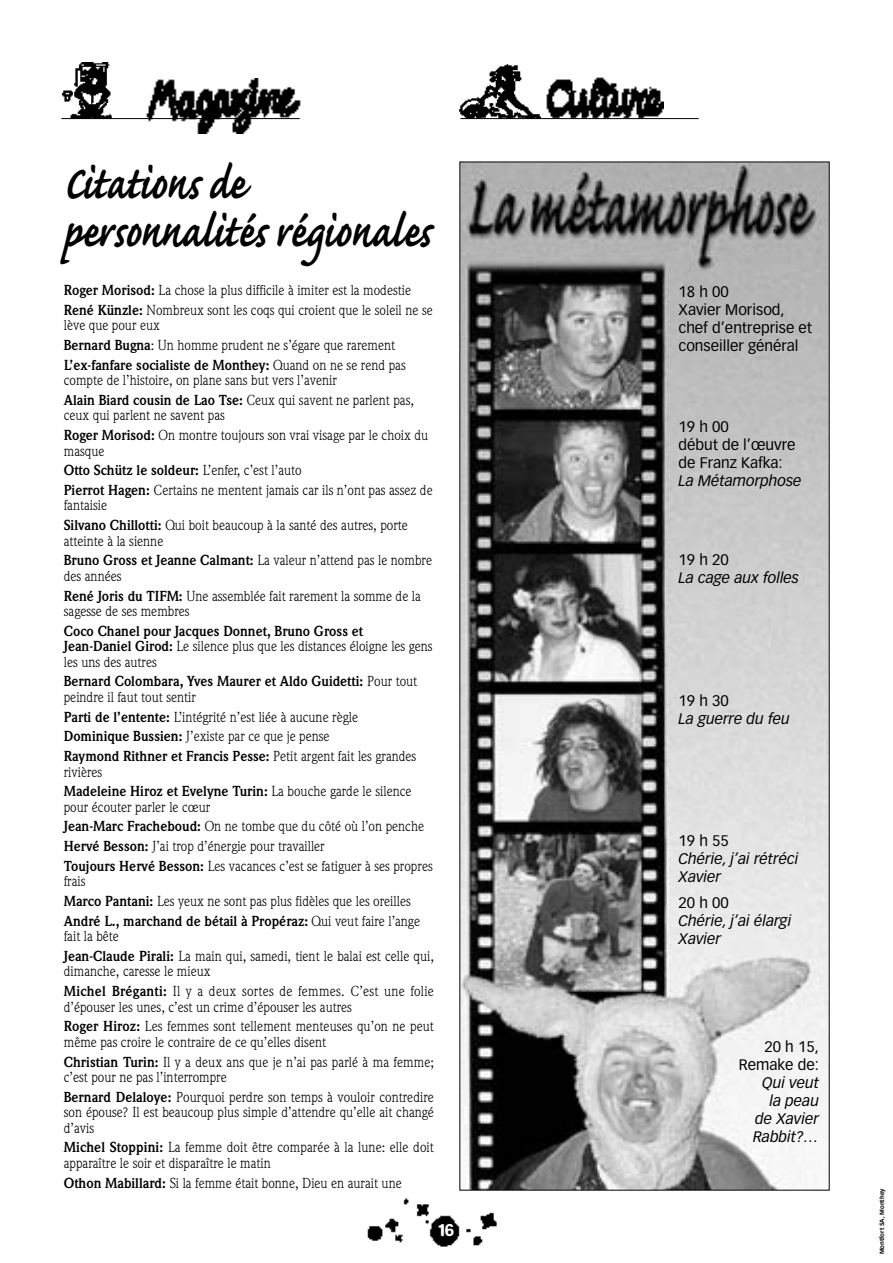
<style>
.page{position:relative;width:893px;height:1263px;background:#fff}
.page>*{position:absolute;margin:0;border:0;box-sizing:border-box;transform-origin:0 0}
.t1{font:700 60px/48px "Caflisch Script";color:#000;scale:.8 1}
.t2{font:500 18px "Blur";color:#fff}
.t3{font:15px/18px "Vectora LH";color:#000}
.t4{font:italic 15px/18px "Vectora LH";color:#000}
.t5{font:14.25px/19.6px "Weidemann";color:#000;scale:.95 1}
.t6{font:700 14.25px/15.5px "Weidemann";color:#000;scale:.95 1}
.t7{font:14.25px/19.6px "Weidemann";letter-spacing:.02em;color:#000;scale:.95 1}
.t8{font:700 6px "Vectora LH";color:#000}
.s1{font-weight:700}
.s2{font-weight:400}
</style>
<div class="page">
<img style="left:367px;top:1198px;width:130px;height:49px">
<img style="left:461px;top:164px;width:366px;height:1025px">
<img style="left:62px;top:63px;width:50px;height:55px">
<img style="left:146px;top:79px;width:155px;height:54px">
<hr style="left:61px;top:118px;width:238px;height:1px;background:#000">
<img style="left:459px;top:64px;width:81px;height:54px">
<img style="left:545px;top:77px;width:118px;height:43px">
<hr style="left:460px;top:118px;width:238px;height:1px;background:#000">
<h1 class="t1" style="left:64px;top:165px;width:460px">Citations de personnalités régionales</h1>
<p class="t5" style="left:64px;top:282px;width:390px"><span class="s1">Roger Morisod:</span> La chose la plus difficile à imiter est la modestie<br><span class="s1">René Künzle:</span> Nombreux sont les coqs qui croient que le soleil ne se</p>
<p class="t5" style="left:64px;top:317px;width:361px">lève que pour eux<br><span class="s1">Bernard Bugna</span>: Un homme prudent ne s’égare que rarement<br><span class="s1">L’ex-fanfare socialiste de Monthey:</span> Quand on ne se rend pas</p>
<p class="t5" style="left:64px;top:372px;width:370px">compte de l’histoire, on plane sans but vers l’avenir<br><span class="s1">Alain Biard cousin de Lao Tse:</span> Ceux qui savent ne parlent pas,</p>
<p class="t5" style="left:64px;top:407px;width:385px">ceux qui parlent ne savent pas<br><span class="s1">Roger Morisod:</span> On montre toujours son vrai visage par le choix du</p>
<p class="t5" style="left:64px;top:442px;width:390px">masque<br><span class="s1">Otto Schütz le soldeur:</span> L’enfer, c’est l’auto<br><span class="s1">Pierrot Hagen:</span> Certains ne mentent jamais car ils n’ont pas assez de</p>
<p class="t5" style="left:64px;top:497px;width:364px">fantaisie<br><span class="s1">Silvano Chillotti:</span> Qui boit beaucoup à la santé des autres, porte</p>
<p class="t5" style="left:64px;top:532px;width:389px">atteinte à la sienne<br><span class="s1">Bruno Gross et Jeanne Calmant:</span> La valeur n’attend pas le nombre</p>
<p class="t5" style="left:64px;top:567px;width:377px">des années<br><span class="s1">René Joris du TIFM:</span> Une assemblée fait rarement la somme de la</p>
<p class="t5" style="left:64px;top:603px;width:134px">sagesse de ses membres</p>
<p class="t6" style="left:64px;top:624px;width:390px">Coco Chanel pour Jacques Donnet, Bruno Gross et<br>Jean-Daniel Girod: <span class="s2">Le silence plus que les distances éloigne les gens les uns des autres</span></p>
<p class="t6" style="left:64px;top:675px;width:373px">Bernard Colombara, Yves Maurer et Aldo Guidetti: <span class="s2">Pour tout peindre il faut tout sentir</span></p>
<p class="t5" style="left:64px;top:708px;width:372px"><span class="s1">Parti de l’entente:</span> L’intégrité n’est liée à aucune règle<br><span class="s1">Dominique Bussien:</span> J’existe par ce que je pense<br><span class="s1">Raymond Rithner et Francis Pesse:</span> Petit argent fait les grandes</p>
<p class="t5" style="left:64px;top:763px;width:367px">rivières<br><span class="s1">Madeleine Hiroz et Evelyne Turin:</span> La bouche garde le silence</p>
<p class="t5" style="left:64px;top:798px;width:390px">pour écouter parler le cœur<br><span class="s1">Jean-Marc Fracheboud:</span> On ne tombe que du côté où l’on penche <span class="s1">Hervé Besson:</span> J’ai trop d’énergie pour travailler<br><span class="s1">Toujours Hervé Besson:</span> Les vacances c’est se fatiguer à ses propres</p>
<p class="t5" style="left:64px;top:873px;width:376px">frais<br><span class="s1">Marco Pantani:</span> Les yeux ne sont pas plus fidèles que les oreilles<br><span class="s1">André L., marchand de bétail à Propéraz:</span> Qui veut faire l’ange</p>
<p class="t5" style="left:64px;top:928px;width:391px">fait la bête<br><span class="s1">Jean-Claude Pirali:</span> La main qui, samedi, tient le balai est celle qui,</p>
<p class="t7" style="left:64px;top:963px;width:391px">dimanche, caresse le mieux<br><span class="s1">Michel Bréganti:</span> Il y a deux sortes de femmes. C’est une folie</p>
<p class="t5" style="left:64px;top:998px;width:391px">d’épouser les unes, c’est un crime d’épouser les autres<br><span class="s1">Roger Hiroz:</span> Les femmes sont tellement menteuses qu’on ne peut</p>
<p class="t5" style="left:64px;top:1033px;width:391px">même pas croire le contraire de ce qu’elles disent<br><span class="s1">Christian Turin:</span> Il y a deux ans que je n’ai pas parlé à ma femme;</p>
<p class="t5" style="left:64px;top:1069px;width:391px">c’est pour ne pas l’interrompre<br><span class="s1">Bernard Delaloye:</span> Pourquoi perdre son temps à vouloir contredire</p>
<p class="t5" style="left:64px;top:1106px;width:391px;line-height:15.5px">son épouse? Il est beaucoup plus simple d’attendre qu’elle ait changé d’avis</p>
<p class="t5" style="left:64px;top:1141px;width:391px;line-height:15.5px"><span class="s1">Michel Stoppini:</span> La femme doit être comparée à la lune: elle doit apparaître le soir et disparaître le matin</p>
<p class="t5" style="left:64px;top:1174px;width:357px"><span class="s1">Othon Mabillard:</span> Si la femme était bonne, Dieu en aurait une</p>
<p class="t2" style="left:438px;top:1224px;width:17px">16</p>
<p class="t3" style="left:678px;top:283px;width:135px">18 h 00<br>Xavier Morisod, chef d’entreprise et conseiller général</p>
<p class="t3" style="left:678px;top:419px;width:118px">19 h 00<br>début de l’œuvre de Franz Kafka:</p>
<p class="t4" style="left:678px;top:473px;width:125px">La Métamorphose</p>
<p class="t3" style="left:678px;top:552px;width:52px">19 h 20</p>
<p class="t4" style="left:678px;top:570px;width:122px">La cage aux folles</p>
<p class="t3" style="left:678px;top:693px;width:52px">19 h 30</p>
<p class="t4" style="left:678px;top:711px;width:113px">La guerre du feu</p>
<p class="t3" style="left:678px;top:832px;width:52px">19 h 55</p>
<p class="t4" style="left:678px;top:850px;width:121px">Chérie, j’ai rétréci<br>Xavier</p>
<p class="t3" style="left:678px;top:895px;width:52px">20 h 00</p>
<p class="t4" style="left:678px;top:913px;width:114px">Chérie, j’ai élargi<br>Xavier</p>
<p class="t3" style="left:738px;top:1038px;width:82px;text-align:right">20 h 15,<br>Remake de:</p>
<p class="t4" style="left:753px;top:1074px;width:67px;text-align:right">Qui veut la peau de Xavier<br>Rabbit?…</p>
<p class="t8" style="left:879px;top:1254px;width:67px;rotate:-90deg">Montfort SA, Monthey</p>
</div>
